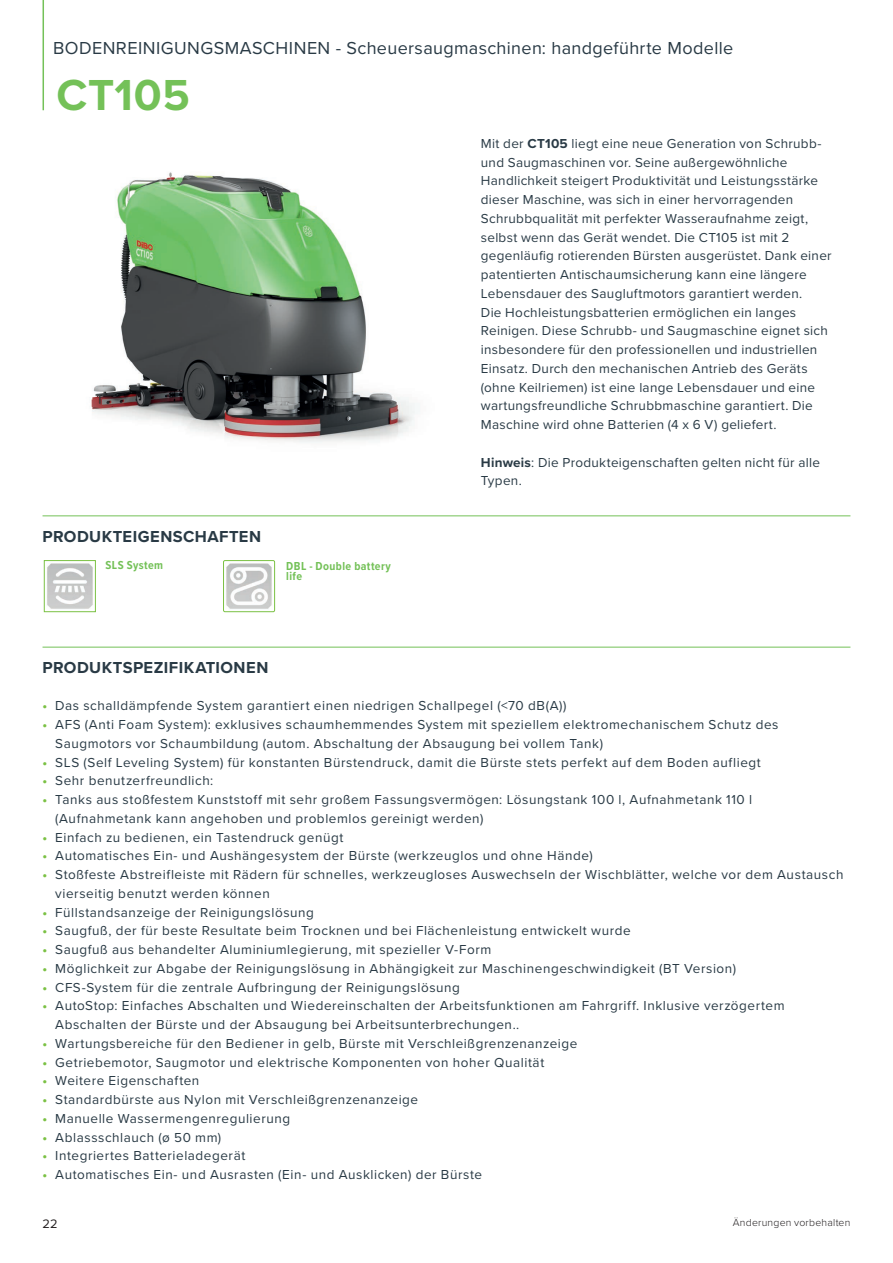
<style>
.page{position:relative;width:893px;height:1263px;background:#fff}
.page>*{position:absolute;margin:0;border:0;box-sizing:border-box;transform-origin:0 0}
.t1{font:700 45px "Proxima Nova";letter-spacing:.015em;color:#74c158}
.t2{font:18px "Proxima Nova";letter-spacing:.02em;color:#293a45}
.t3{font:700 16.5px "Proxima Nova";letter-spacing:.025em;color:#293a45}
.t4{font:13.5px/18.8px "Proxima Nova";letter-spacing:.04em;color:#293a45}
.t5{font:13.5px/18.8px "Proxima Nova";letter-spacing:.02em;color:#2a3b46}
.t6{font:12.75px "Proxima Nova";color:#231f20}
.t7{font:700 12px/10.5px "Proxima Nova Cond";letter-spacing:.035em;color:#74c158}
.t8{font:300 10.5px "Proxima Nova";letter-spacing:.02em;color:#231f20}
.s1{font-weight:700;color:#293a45}
.s2{font-weight:700;color:#7bc144}
</style>
<div class="page">
<svg style="left:44px;top:560px;width:52px;height:52px"></svg>
<img style="left:226px;top:563px;width:46px;height:46px">
<div style="left:223px;top:560px;width:52px;height:52px;border:1px solid #7bc144"></div>
<img style="left:91px;top:172px;width:324px;height:271px">
<hr style="left:43px;top:516px;width:807px;height:1px;background:#74c158">
<hr style="left:43px;top:0;width:1px;height:110px;background:#74c158">
<hr style="left:43px;top:647px;width:807px;height:1px;background:#74c158">
<h2 class="t2" style="left:53px;top:35px;width:682px">BODENREINIGUNGSMASCHINEN - Scheuersaugmaschinen: handgeführte Modelle</h2>
<h1 class="t1" style="left:56px;top:62px;width:135px">CT105</h1>
<p class="t3" style="left:43px;top:524px;width:220px">PRODUKTEIGENSCHAFTEN</p>
<p class="t7" style="left:106px;top:559px;width:59px">SLS System</p>
<p class="t7" style="left:286px;top:560px;width:106px">DBL - Double battery life</p>
<p class="t5" style="left:481px;top:133px;width:352px">Mit der <span class="s1">CT105</span> liegt eine neue Generation von Schrubb&shy;und Saugmaschinen vor. Seine außergewöhnliche Handlichkeit steigert Produktivität und Leistungsstärke dieser Maschine, was sich in einer hervorragenden Schrubbqualität mit perfekter Wasseraufnahme zeigt, selbst wenn das Gerät wendet. Die CT105 ist mit 2 gegenläufig rotierenden Bürsten ausgerüstet. Dank einer patentierten Antischaumsicherung kann eine längere Lebensdauer des Saugluftmotors garantiert werden.<br>Die Hochleistungsbatterien ermöglichen ein langes Reinigen. Diese Schrubb- und Saugmaschine eignet sich insbesondere für den professionellen und industriellen Einsatz. Durch den mechanischen Antrieb des Geräts (ohne Keilriemen) ist eine lange Lebensdauer und eine wartungsfreundliche Schrubbmaschine garantiert. Die Maschine wird ohne Batterien (4 x 6 V) geliefert.</p>
<p class="t5" style="left:481px;top:452px;width:341px"><span class="s1">Hinweis</span>: Die Produkteigenschaften gelten nicht für alle<br>Typen.</p>
<p class="t3" style="left:43px;top:655px;width:227px">PRODUKTSPEZIFIKATIONEN</p>
<p class="t4" style="left:43px;top:696px;width:525px"><span class="s2">•</span> Das schalldämpfende System garantiert einen niedrigen Schallpegel (&lt;70 dB(A))</p>
<p class="t4" style="left:55px;top:715px;width:725px;text-indent:-13px"><span class="s2">•</span> AFS (Anti Foam System): exklusives schaumhemmendes System mit speziellem elektromechanischem Schutz des<br>Saugmotors vor Schaumbildung (autom. Abschaltung der Absaugung bei vollem Tank)</p>
<p class="t4" style="left:43px;top:752px;width:720px"><span class="s2">•</span> SLS (Self Leveling System) für konstanten Bürstendruck, damit die Bürste stets perfekt auf dem Boden aufliegt</p>
<p class="t4" style="left:43px;top:771px;width:172px"><span class="s2">•</span> Sehr benutzerfreundlich:</p>
<p class="t4" style="left:55px;top:790px;width:698px;text-indent:-13px"><span class="s2">•</span> Tanks aus stoßfestem Kunststoff mit sehr großem Fassungsvermögen: Lösungstank 100 l, Aufnahmetank 110 l (Aufnahmetank kann angehoben und problemlos gereinigt werden)</p>
<p class="t4" style="left:43px;top:827px;width:302px"><span class="s2">•</span> Einfach zu bedienen, ein Tastendruck genügt</p>
<p class="t4" style="left:43px;top:846px;width:552px"><span class="s2">•</span> Automatisches Ein- und Aushängesystem der Bürste (werkzeuglos und ohne Hände)</p>
<p class="t4" style="left:55px;top:865px;width:790px;text-indent:-13px"><span class="s2">•</span> Stoßfeste Abstreifleiste mit Rädern für schnelles, werkzeugloses Auswechseln der Wischblätter, welche vor dem Austausch vierseitig benutzt werden können</p>
<p class="t4" style="left:43px;top:902px;width:273px"><span class="s2">•</span> Füllstandsanzeige der Reinigungslösung</p>
<p class="t4" style="left:43px;top:921px;width:590px"><span class="s2">•</span> Saugfuß, der für beste Resultate beim Trocknen und bei Flächenleistung entwickelt wurde</p>
<p class="t4" style="left:43px;top:940px;width:450px"><span class="s2">•</span> Saugfuß aus behandelter Aluminiumlegierung, mit spezieller V-Form</p>
<p class="t4" style="left:43px;top:958px;width:695px"><span class="s2">•</span> Möglichkeit zur Abgabe der Reinigungslösung in Abhängigkeit zur Maschinengeschwindigkeit (BT Version)</p>
<p class="t4" style="left:43px;top:977px;width:419px"><span class="s2">•</span> CFS-System für die zentrale Aufbringung der Reinigungslösung</p>
<p class="t4" style="left:55px;top:996px;width:731px;text-indent:-13px"><span class="s2">•</span> AutoStop: Einfaches Abschalten und Wiedereinschalten der Arbeitsfunktionen am Fahrgriff. Inklusive verzögertem<br>Abschalten der Bürste und der Absaugung bei Arbeitsunterbrechungen..</p>
<p class="t4" style="left:43px;top:1033px;width:536px"><span class="s2">•</span> Wartungsbereiche für den Bediener in gelb, Bürste mit Verschleißgrenzenanzeige</p>
<p class="t4" style="left:43px;top:1052px;width:503px"><span class="s2">•</span> Getriebemotor, Saugmotor und elektrische Komponenten von hoher Qualität</p>
<p class="t4" style="left:43px;top:1071px;width:158px"><span class="s2">•</span> Weitere Eigenschaften</p>
<p class="t4" style="left:43px;top:1090px;width:377px"><span class="s2">•</span> Standardbürste aus Nylon mit Verschleißgrenzenanzeige</p>
<p class="t4" style="left:43px;top:1108px;width:249px"><span class="s2">•</span> Manuelle Wassermengenregulierung</p>
<p class="t4" style="left:43px;top:1127px;width:180px"><span class="s2">•</span> Ablassschlauch (ø 50 mm)</p>
<p class="t4" style="left:43px;top:1146px;width:204px"><span class="s2">•</span> Integriertes Batterieladegerät</p>
<p class="t4" style="left:43px;top:1165px;width:441px"><span class="s2">•</span> Automatisches Ein- und Ausrasten (Ein- und Ausklicken) der Bürste</p>
<p class="t6" style="left:43px;top:1215px;width:17px">22</p>
<p class="t8" style="left:733px;top:1214px;width:119px">Änderungen vorbehalten</p>
</div>
